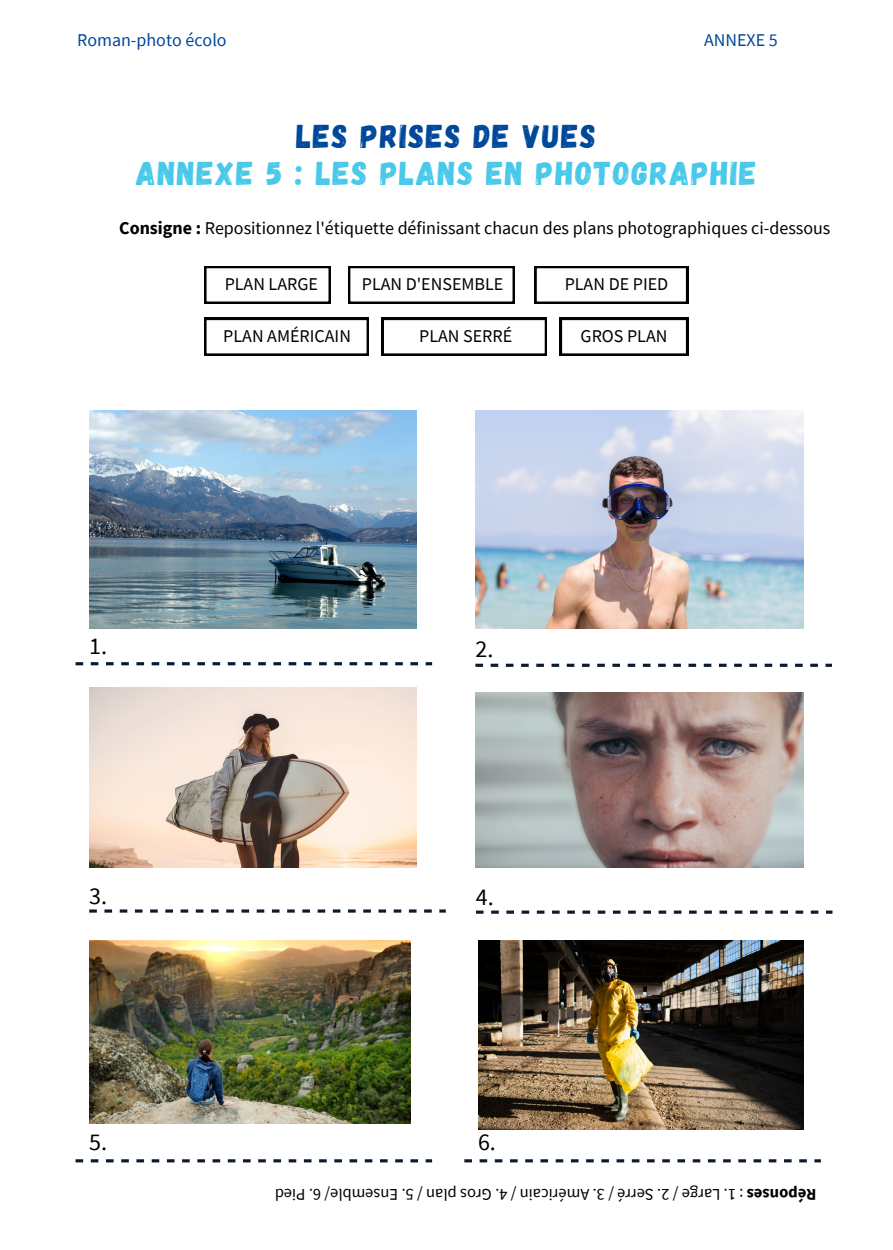
<style>
.page{position:relative;width:893px;height:1250px;background:#fff}
.page>*{position:absolute;margin:0;border:0;box-sizing:border-box;transform-origin:0 0}
.t1{font:33px "Gagalin";letter-spacing:.05em;color:#49c9ea}
.t2{font:33px "Gagalin";letter-spacing:.05em;color:#00489b}
.t3{font:24px "Source Sans Pro";color:#000}
.t4{font:18px "Source Sans Pro";color:#000}
.t5{font:18px "Source Sans Pro";color:#00489b}
.t6{font:16.5px "Source Sans Pro";color:#000}
.s1{font-weight:700}
</style>
<div class="page">
<svg style="left:560px;top:318px;width:128px;height:38px"></svg>
<svg style="left:204px;top:266px;width:126px;height:38px"></svg>
<svg style="left:348px;top:266px;width:166px;height:38px"></svg>
<svg style="left:534px;top:266px;width:154px;height:38px"></svg>
<svg style="left:204px;top:318px;width:164px;height:38px"></svg>
<svg style="left:381px;top:318px;width:166px;height:38px"></svg>
<img style="left:89px;top:411px;width:327px;height:218px">
<img style="left:89px;top:940px;width:322px;height:184px">
<img style="left:476px;top:411px;width:327px;height:218px">
<img style="left:476px;top:692px;width:327px;height:176px">
<svg style="left:425px;top:662px;width:7px;height:3px"></svg>
<svg style="left:410px;top:662px;width:8px;height:3px"></svg>
<svg style="left:395px;top:662px;width:8px;height:3px"></svg>
<svg style="left:380px;top:662px;width:7px;height:3px"></svg>
<svg style="left:365px;top:662px;width:7px;height:3px"></svg>
<svg style="left:349px;top:662px;width:8px;height:3px"></svg>
<svg style="left:334px;top:662px;width:8px;height:3px"></svg>
<svg style="left:319px;top:662px;width:8px;height:3px"></svg>
<svg style="left:304px;top:662px;width:7px;height:3px"></svg>
<svg style="left:288px;top:662px;width:8px;height:3px"></svg>
<svg style="left:273px;top:662px;width:8px;height:3px"></svg>
<svg style="left:258px;top:662px;width:8px;height:3px"></svg>
<svg style="left:243px;top:662px;width:7px;height:3px"></svg>
<svg style="left:228px;top:662px;width:7px;height:3px"></svg>
<svg style="left:212px;top:662px;width:8px;height:3px"></svg>
<svg style="left:197px;top:662px;width:8px;height:3px"></svg>
<svg style="left:182px;top:662px;width:8px;height:3px"></svg>
<svg style="left:167px;top:662px;width:7px;height:3px"></svg>
<svg style="left:152px;top:662px;width:7px;height:3px"></svg>
<svg style="left:136px;top:662px;width:8px;height:3px"></svg>
<svg style="left:121px;top:662px;width:8px;height:3px"></svg>
<svg style="left:106px;top:662px;width:8px;height:3px"></svg>
<svg style="left:91px;top:662px;width:7px;height:3px"></svg>
<svg style="left:76px;top:662px;width:7px;height:3px"></svg>
<svg style="left:825px;top:664px;width:6px;height:3px"></svg>
<svg style="left:810px;top:664px;width:7px;height:3px"></svg>
<svg style="left:795px;top:664px;width:7px;height:3px"></svg>
<svg style="left:779px;top:664px;width:8px;height:3px"></svg>
<svg style="left:764px;top:664px;width:8px;height:3px"></svg>
<svg style="left:749px;top:664px;width:8px;height:3px"></svg>
<svg style="left:734px;top:664px;width:7px;height:3px"></svg>
<svg style="left:719px;top:664px;width:7px;height:3px"></svg>
<svg style="left:703px;top:664px;width:8px;height:3px"></svg>
<svg style="left:688px;top:664px;width:8px;height:3px"></svg>
<svg style="left:673px;top:664px;width:7px;height:3px"></svg>
<svg style="left:658px;top:664px;width:7px;height:3px"></svg>
<svg style="left:642px;top:664px;width:8px;height:3px"></svg>
<svg style="left:627px;top:664px;width:8px;height:3px"></svg>
<svg style="left:612px;top:664px;width:8px;height:3px"></svg>
<svg style="left:597px;top:664px;width:7px;height:3px"></svg>
<svg style="left:582px;top:664px;width:7px;height:3px"></svg>
<svg style="left:566px;top:664px;width:8px;height:3px"></svg>
<svg style="left:551px;top:664px;width:8px;height:3px"></svg>
<svg style="left:536px;top:664px;width:8px;height:3px"></svg>
<svg style="left:521px;top:664px;width:7px;height:3px"></svg>
<svg style="left:506px;top:664px;width:7px;height:3px"></svg>
<svg style="left:490px;top:664px;width:8px;height:3px"></svg>
<svg style="left:475px;top:664px;width:8px;height:3px"></svg>
<svg style="left:826px;top:910px;width:6px;height:4px"></svg>
<svg style="left:810px;top:910px;width:8px;height:4px"></svg>
<svg style="left:795px;top:910px;width:8px;height:4px"></svg>
<svg style="left:780px;top:910px;width:7px;height:4px"></svg>
<svg style="left:765px;top:910px;width:7px;height:4px"></svg>
<svg style="left:749px;top:910px;width:8px;height:4px"></svg>
<svg style="left:734px;top:910px;width:8px;height:4px"></svg>
<svg style="left:719px;top:910px;width:8px;height:4px"></svg>
<svg style="left:704px;top:910px;width:7px;height:4px"></svg>
<svg style="left:689px;top:910px;width:7px;height:4px"></svg>
<svg style="left:673px;top:910px;width:8px;height:4px"></svg>
<svg style="left:658px;top:910px;width:8px;height:4px"></svg>
<svg style="left:643px;top:910px;width:8px;height:4px"></svg>
<svg style="left:628px;top:910px;width:7px;height:4px"></svg>
<svg style="left:613px;top:910px;width:7px;height:4px"></svg>
<svg style="left:597px;top:910px;width:8px;height:4px"></svg>
<svg style="left:582px;top:910px;width:8px;height:4px"></svg>
<svg style="left:567px;top:910px;width:8px;height:4px"></svg>
<svg style="left:552px;top:910px;width:7px;height:4px"></svg>
<svg style="left:536px;top:910px;width:8px;height:4px"></svg>
<svg style="left:521px;top:910px;width:8px;height:4px"></svg>
<svg style="left:506px;top:910px;width:8px;height:4px"></svg>
<svg style="left:491px;top:910px;width:7px;height:4px"></svg>
<svg style="left:476px;top:910px;width:7px;height:4px"></svg>
<svg style="left:425px;top:1159px;width:7px;height:3px"></svg>
<svg style="left:410px;top:1159px;width:8px;height:3px"></svg>
<svg style="left:395px;top:1159px;width:8px;height:3px"></svg>
<svg style="left:380px;top:1159px;width:7px;height:3px"></svg>
<svg style="left:365px;top:1159px;width:7px;height:3px"></svg>
<svg style="left:349px;top:1159px;width:8px;height:3px"></svg>
<svg style="left:334px;top:1159px;width:8px;height:3px"></svg>
<svg style="left:319px;top:1159px;width:8px;height:3px"></svg>
<svg style="left:304px;top:1159px;width:7px;height:3px"></svg>
<svg style="left:288px;top:1159px;width:8px;height:3px"></svg>
<svg style="left:273px;top:1159px;width:8px;height:3px"></svg>
<svg style="left:258px;top:1159px;width:8px;height:3px"></svg>
<svg style="left:243px;top:1159px;width:7px;height:3px"></svg>
<svg style="left:228px;top:1159px;width:7px;height:3px"></svg>
<svg style="left:212px;top:1159px;width:8px;height:3px"></svg>
<svg style="left:197px;top:1159px;width:8px;height:3px"></svg>
<svg style="left:182px;top:1159px;width:8px;height:3px"></svg>
<svg style="left:167px;top:1159px;width:7px;height:3px"></svg>
<svg style="left:152px;top:1159px;width:7px;height:3px"></svg>
<svg style="left:136px;top:1159px;width:8px;height:3px"></svg>
<svg style="left:121px;top:1159px;width:8px;height:3px"></svg>
<svg style="left:106px;top:1159px;width:8px;height:3px"></svg>
<svg style="left:91px;top:1159px;width:7px;height:3px"></svg>
<svg style="left:76px;top:1159px;width:7px;height:3px"></svg>
<img style="left:89px;top:688px;width:327px;height:179px">
<svg style="left:439px;top:909px;width:7px;height:4px"></svg>
<svg style="left:424px;top:909px;width:7px;height:4px"></svg>
<svg style="left:409px;top:909px;width:7px;height:4px"></svg>
<svg style="left:393px;top:909px;width:8px;height:4px"></svg>
<svg style="left:378px;top:909px;width:8px;height:4px"></svg>
<svg style="left:363px;top:909px;width:8px;height:4px"></svg>
<svg style="left:348px;top:909px;width:7px;height:4px"></svg>
<svg style="left:333px;top:909px;width:7px;height:4px"></svg>
<svg style="left:317px;top:909px;width:8px;height:4px"></svg>
<svg style="left:302px;top:909px;width:8px;height:4px"></svg>
<svg style="left:287px;top:909px;width:8px;height:4px"></svg>
<svg style="left:272px;top:909px;width:7px;height:4px"></svg>
<svg style="left:257px;top:909px;width:7px;height:4px"></svg>
<svg style="left:241px;top:909px;width:8px;height:4px"></svg>
<svg style="left:226px;top:909px;width:8px;height:4px"></svg>
<svg style="left:211px;top:909px;width:8px;height:4px"></svg>
<svg style="left:196px;top:909px;width:7px;height:4px"></svg>
<svg style="left:180px;top:909px;width:8px;height:4px"></svg>
<svg style="left:165px;top:909px;width:8px;height:4px"></svg>
<svg style="left:150px;top:909px;width:8px;height:4px"></svg>
<svg style="left:135px;top:909px;width:7px;height:4px"></svg>
<svg style="left:120px;top:909px;width:7px;height:4px"></svg>
<svg style="left:104px;top:909px;width:8px;height:4px"></svg>
<svg style="left:89px;top:909px;width:8px;height:4px"></svg>
<img style="left:478px;top:940px;width:325px;height:189px">
<svg style="left:814px;top:1159px;width:6px;height:3px"></svg>
<svg style="left:799px;top:1159px;width:7px;height:3px"></svg>
<svg style="left:784px;top:1159px;width:7px;height:3px"></svg>
<svg style="left:768px;top:1159px;width:8px;height:3px"></svg>
<svg style="left:753px;top:1159px;width:8px;height:3px"></svg>
<svg style="left:738px;top:1159px;width:7px;height:3px"></svg>
<svg style="left:723px;top:1159px;width:7px;height:3px"></svg>
<svg style="left:707px;top:1159px;width:8px;height:3px"></svg>
<svg style="left:692px;top:1159px;width:8px;height:3px"></svg>
<svg style="left:677px;top:1159px;width:8px;height:3px"></svg>
<svg style="left:662px;top:1159px;width:7px;height:3px"></svg>
<svg style="left:647px;top:1159px;width:7px;height:3px"></svg>
<svg style="left:631px;top:1159px;width:8px;height:3px"></svg>
<svg style="left:616px;top:1159px;width:8px;height:3px"></svg>
<svg style="left:601px;top:1159px;width:8px;height:3px"></svg>
<svg style="left:586px;top:1159px;width:7px;height:3px"></svg>
<svg style="left:571px;top:1159px;width:7px;height:3px"></svg>
<svg style="left:555px;top:1159px;width:8px;height:3px"></svg>
<svg style="left:540px;top:1159px;width:8px;height:3px"></svg>
<svg style="left:525px;top:1159px;width:8px;height:3px"></svg>
<svg style="left:510px;top:1159px;width:7px;height:3px"></svg>
<svg style="left:494px;top:1159px;width:8px;height:3px"></svg>
<svg style="left:479px;top:1159px;width:8px;height:3px"></svg>
<svg style="left:464px;top:1159px;width:8px;height:3px"></svg>
<p class="t5" style="left:77px;top:28px;width:151px">Roman-photo écolo</p>
<p class="t5" style="left:704px;top:28px;width:75px">ANNEXE 5</p>
<p class="t2" style="left:296px;top:114px;width:301px">LES PRISES DE VUES</p>
<p class="t1" style="left:136px;top:152px;width:621px">ANNEXE 5 : LES PLANS EN PHOTOGRAPHIE</p>
<p class="t4" style="left:119px;top:216px;width:712px"><span class="s1">Consigne :</span> Repositionnez l'étiquette définissant chacun des plans photographiques ci-dessous</p>
<p class="t4" style="left:225px;top:273px;width:95px">PLAN LARGE</p>
<p class="t4" style="left:362px;top:273px;width:143px">PLAN D'ENSEMBLE</p>
<p class="t4" style="left:564px;top:273px;width:105px">PLAN DE PIED</p>
<p class="t4" style="left:223px;top:325px;width:129px">PLAN AMÉRICAIN</p>
<p class="t4" style="left:419px;top:325px;width:94px">PLAN SERRÉ</p>
<p class="t4" style="left:580px;top:325px;width:88px">GROS PLAN</p>
<p class="t3" style="left:89px;top:630px;width:19px">1.</p>
<p class="t3" style="left:475px;top:633px;width:19px">2.</p>
<p class="t3" style="left:89px;top:880px;width:19px">3.</p>
<p class="t3" style="left:89px;top:1126px;width:19px">5.</p>
<p class="t3" style="left:476px;top:881px;width:19px">4.</p>
<p class="t3" style="left:478px;top:1126px;width:19px">6.</p>
<p class="t6" style="left:816px;top:1205px;width:543px;rotate:-180deg"><span class="s1">R sesnopé</span> eg r aL. 1: é r r eS. 2/ mA. 3/ n i ac i r é G. 4/ so r na l p mesnE. 5/ de i P. 6/ e l b</p>
</div>
